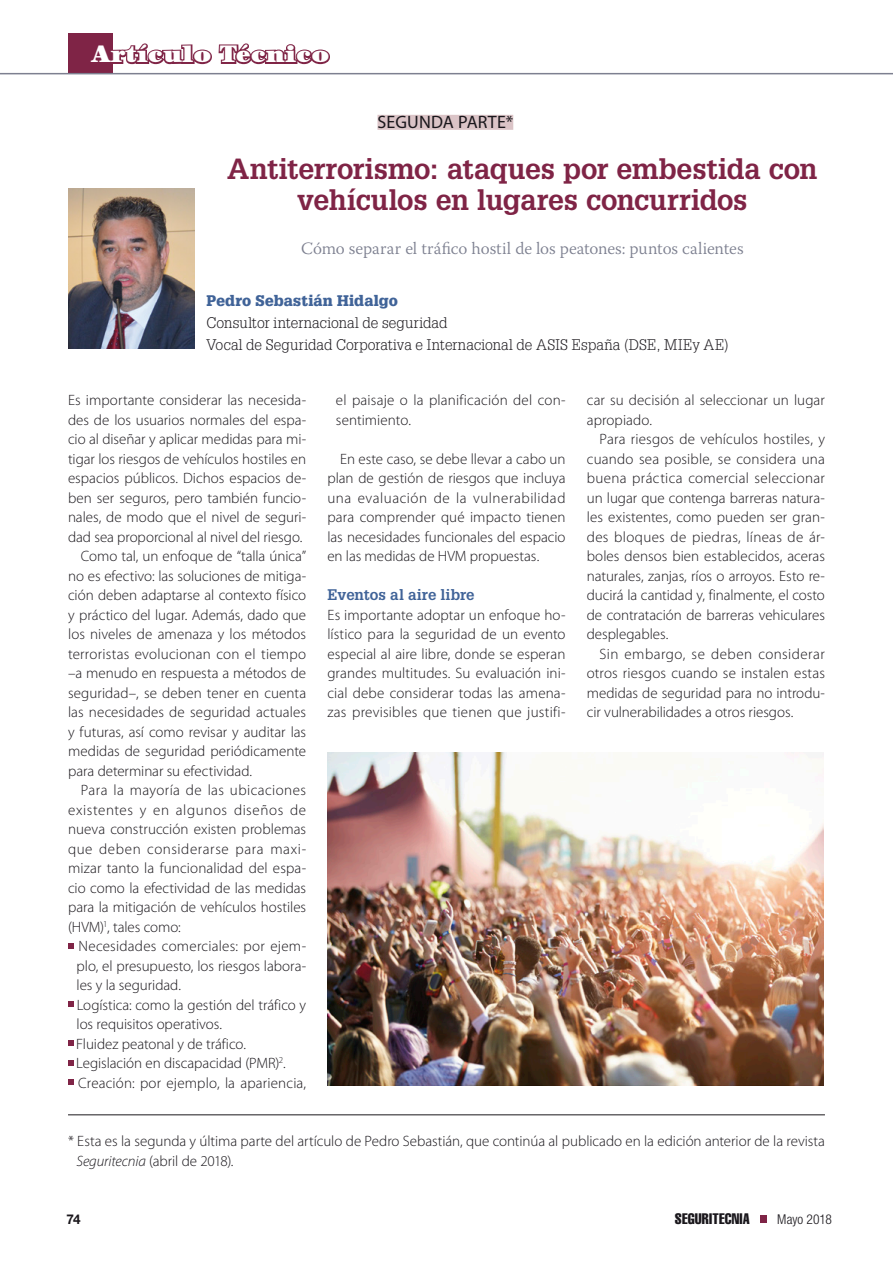
<style>
.page{position:relative;width:893px;height:1263px;background:#fff}
.page>*{position:absolute;margin:0;border:0;box-sizing:border-box;transform-origin:0 0}
.t1{font:700 28.5px/31.5px "Glypha LT Std";letter-spacing:-.01em;color:#7f2446;text-align:center}
.t2{font:900 24px "Century Std";letter-spacing:.02em;color:#fff}
.t3{font:18px "Myriad Pro";letter-spacing:.01em;color:#1a171c}
.t4{font:300 17.25px "Warnock Pro";color:#7d8090}
.t5{font:300 15px/19.5px "Myriad Pro";color:#1a171c}
.t6{font:300 15px/22px "Glypha LT Std";letter-spacing:.01em;color:#1a171c}
.t7{font:300 15px "Myriad Pro";letter-spacing:.04em;color:#1a171c}
.t8{font:300 15px "Myriad Pro";letter-spacing:.03em;color:#1a171c}
.t9{font:300 15px "Myriad Pro";letter-spacing:.02em;color:#1a171c}
.t10{font:300 15px "Myriad Pro";letter-spacing:.025em;color:#1a171c}
.t11{font:15px "Helvetica LT Std Comp";letter-spacing:.01em;color:#1a171c}
.t12{font:300 condensed 13.5px "Helvetica Neue LT Std";color:#1a171c}
.t13{font:700 13.5px "Helvetica Neue LT Std";color:#1a171c}
.s1{font-weight:900;color:#406398}
.s2{font-family:"Glypha LT Std";font-weight:700;color:#406398}
.s3{font-style:italic}
</style>
<div class="page">
<div style="left:760px;top:1215px;width:7px;height:7px;background:#7f2446"></div>
<div style="left:68px;top:33px;width:44px;height:41px;background:#7f2446"></div>
<svg style="left:112px;top:34px;width:218px;height:32px"></svg>
<hr style="left:0;top:73px;width:893px;height:1px;background:#7d8090">
<svg style="left:68px;top:943px;width:5px;height:5px"></svg>
<svg style="left:68px;top:1001px;width:5px;height:6px"></svg>
<svg style="left:68px;top:1040px;width:5px;height:6px"></svg>
<svg style="left:68px;top:1060px;width:5px;height:5px"></svg>
<svg style="left:68px;top:1079px;width:5px;height:6px"></svg>
<img style="left:68px;top:189px;width:126px;height:160px">
<div style="left:377px;top:115px;width:136px;height:15px;background:#dbc4c7"></div>
<hr style="left:68px;top:1114px;width:757px;height:1px;background:#1a171c">
<img style="left:327px;top:753px;width:497px;height:332px">
<h2 class="t2" style="left:92px;top:40px;width:239px">Artículo Técnico</h2>
<p class="t3" style="left:377px;top:111px;width:137px">SEGUNDA PARTE*</p>
<p class="t1" style="left:227px;top:152px;width:592px">Antiterrorismo: ataques por embestida con vehículos en lugares concurridos</p>
<p class="t4" style="left:301px;top:238px;width:444px">Cómo separar el tráfico hostil de los peatones: puntos calientes</p>
<p class="t6" style="left:206px;top:289px;width:524px"><span class="s1">Pedro Sebastián Hidalgo<br></span>Consultor internacional de seguridad<br>Vocal de Seguridad Corporativa e Internacional de ASIS España (DSE, MIEy AE)</p>
<p class="t5" style="left:68px;top:390px;width:240px">Es importante considerar las necesida-</p>
<p class="t5" style="left:68px;top:410px;width:240px">des de los usuarios normales del espa-</p>
<p class="t5" style="left:68px;top:429px;width:240px">cio al diseñar y aplicar medidas para mi-</p>
<p class="t5" style="left:68px;top:449px;width:240px">tigar los riesgos de vehículos hostiles en</p>
<p class="t5" style="left:68px;top:468px;width:240px">espacios públicos. Dichos espacios de-</p>
<p class="t5" style="left:68px;top:488px;width:240px">ben ser seguros, pero también funcio-</p>
<p class="t5" style="left:68px;top:507px;width:240px">nales, de modo que el nivel de seguri-</p>
<p class="t5" style="left:68px;top:527px;width:236px">dad sea proporcional al nivel del riesgo.</p>
<p class="t5" style="left:81px;top:546px;width:227px">Como tal, un enfoque de “talla única”</p>
<p class="t5" style="left:68px;top:566px;width:240px">no es efectivo: las soluciones de mitiga-</p>
<p class="t5" style="left:68px;top:585px;width:240px">ción deben adaptarse al contexto físico</p>
<p class="t5" style="left:68px;top:605px;width:240px">y práctico del lugar. Además, dado que</p>
<p class="t5" style="left:68px;top:624px;width:240px">los niveles de amenaza y los métodos</p>
<p class="t5" style="left:68px;top:644px;width:240px">terroristas evolucionan con el tiempo</p>
<p class="t5" style="left:68px;top:663px;width:240px">–a menudo en respuesta a métodos de</p>
<p class="t5" style="left:68px;top:683px;width:240px">seguridad–, se deben tener en cuenta</p>
<p class="t5" style="left:68px;top:702px;width:240px">las necesidades de seguridad actuales</p>
<p class="t5" style="left:68px;top:722px;width:240px">y futuras, así como revisar y auditar las</p>
<p class="t5" style="left:68px;top:741px;width:240px">medidas de seguridad periódicamente</p>
<p class="t5" style="left:68px;top:761px;width:186px">para determinar su efectividad.</p>
<p class="t8" style="left:81px;top:781px;width:227px">Para la mayoría de las ubicaciones</p>
<p class="t7" style="left:68px;top:800px;width:240px">existentes y en algunos diseños de</p>
<p class="t5" style="left:68px;top:819px;width:240px">nueva construcción existen problemas</p>
<p class="t7" style="left:68px;top:839px;width:240px">que deben considerarse para maxi-</p>
<p class="t5" style="left:68px;top:858px;width:240px">mizar tanto la funcionalidad del espa-</p>
<p class="t5" style="left:68px;top:878px;width:240px">cio como la efectividad de las medidas</p>
<p class="t5" style="left:68px;top:897px;width:240px">para la mitigación de vehículos hostiles</p>
<p class="t5" style="left:68px;top:917px;width:114px">(HVM)<sup>1</sup>, tales como:</p>
<p class="t5" style="left:78px;top:936px;width:229px">Necesidades comerciales: por ejem-</p>
<p class="t5" style="left:77px;top:956px;width:231px">plo, el presupuesto, los riesgos labora-</p>
<p class="t5" style="left:77px;top:975px;width:106px">les y la seguridad.</p>
<p class="t5" style="left:77px;top:995px;width:231px">Logística: como la gestión del tráfico y</p>
<p class="t5" style="left:77px;top:1014px;width:147px">los requisitos operativos.</p>
<p class="t5" style="left:76px;top:1034px;width:171px">Fluidez peatonal y de tráfico.</p>
<p class="t5" style="left:76px;top:1053px;width:211px">Legislación en discapacidad (PMR)<sup>2</sup>.</p>
<p class="t5" style="left:78px;top:1073px;width:229px">Creación: por ejemplo, la apariencia,</p>
<p class="t5" style="left:336px;top:390px;width:231px">el paisaje o la planificación del con&shy;sentimiento.</p>
<p class="t5" style="left:327px;top:449px;width:240px;text-align:justify;text-indent:13px">En este caso, se debe llevar a cabo un plan de gestión de riesgos que incluya una evaluación de la vulnerabilidad para comprender qué impacto tienen las necesidades funcionales del espacio en las medidas de HVM propuestas.</p>
<p class="t5" style="left:327px;top:585px;width:240px"><span class="s2">Eventos al aire libre<br></span>Es importante adoptar un enfoque ho&shy;lístico para la seguridad de un evento especial al aire libre, donde se esperan grandes multitudes. Su evaluación ini&shy;cial debe considerar todas las amena&shy;zas previsibles que tienen que justifi-</p>
<p class="t5" style="left:587px;top:390px;width:240px">car su decisión al seleccionar un lugar</p>
<p class="t5" style="left:587px;top:410px;width:67px">apropiado.</p>
<p class="t5" style="left:600px;top:429px;width:227px">Para riesgos de vehículos hostiles, y</p>
<p class="t5" style="left:587px;top:449px;width:240px">cuando sea posible, se considera una</p>
<p class="t9" style="left:587px;top:469px;width:240px">buena práctica comercial seleccionar</p>
<p class="t5" style="left:587px;top:488px;width:240px">un lugar que contenga barreras natura-</p>
<p class="t5" style="left:587px;top:507px;width:240px">les existentes, como pueden ser gran-</p>
<p class="t10" style="left:587px;top:527px;width:240px">des bloques de piedras, líneas de ár-</p>
<p class="t5" style="left:587px;top:546px;width:240px">boles densos bien establecidos, aceras</p>
<p class="t5" style="left:587px;top:566px;width:240px">naturales, zanjas, ríos o arroyos. Esto re-</p>
<p class="t5" style="left:587px;top:585px;width:240px">ducirá la cantidad y, finalmente, el costo</p>
<p class="t5" style="left:587px;top:605px;width:240px">de contratación de barreras vehiculares</p>
<p class="t5" style="left:587px;top:624px;width:83px">desplegables.</p>
<p class="t8" style="left:600px;top:644px;width:227px">Sin embargo, se deben considerar</p>
<p class="t5" style="left:587px;top:663px;width:240px">otros riesgos cuando se instalen estas</p>
<p class="t5" style="left:587px;top:683px;width:240px">medidas de seguridad para no introdu-</p>
<p class="t5" style="left:587px;top:702px;width:208px">cir vulnerabilidades a otros riesgos.</p>
<p class="t5" style="left:77px;top:1131px;width:750px;text-indent:-9px">* Esta es la segunda y última parte del artículo de Pedro Sebastián, que continúa al publicado en la edición anterior de la revista<br><span class="s3">Seguritecnia</span> (abril de 2018).</p>
<p class="t13" style="left:66px;top:1211px;width:16px">74</p>
<p class="t11" style="left:675px;top:1209px;width:76px">SEGURITECNIA</p>
<p class="t12" style="left:777px;top:1211px;width:56px">Mayo 2018</p>
</div>
